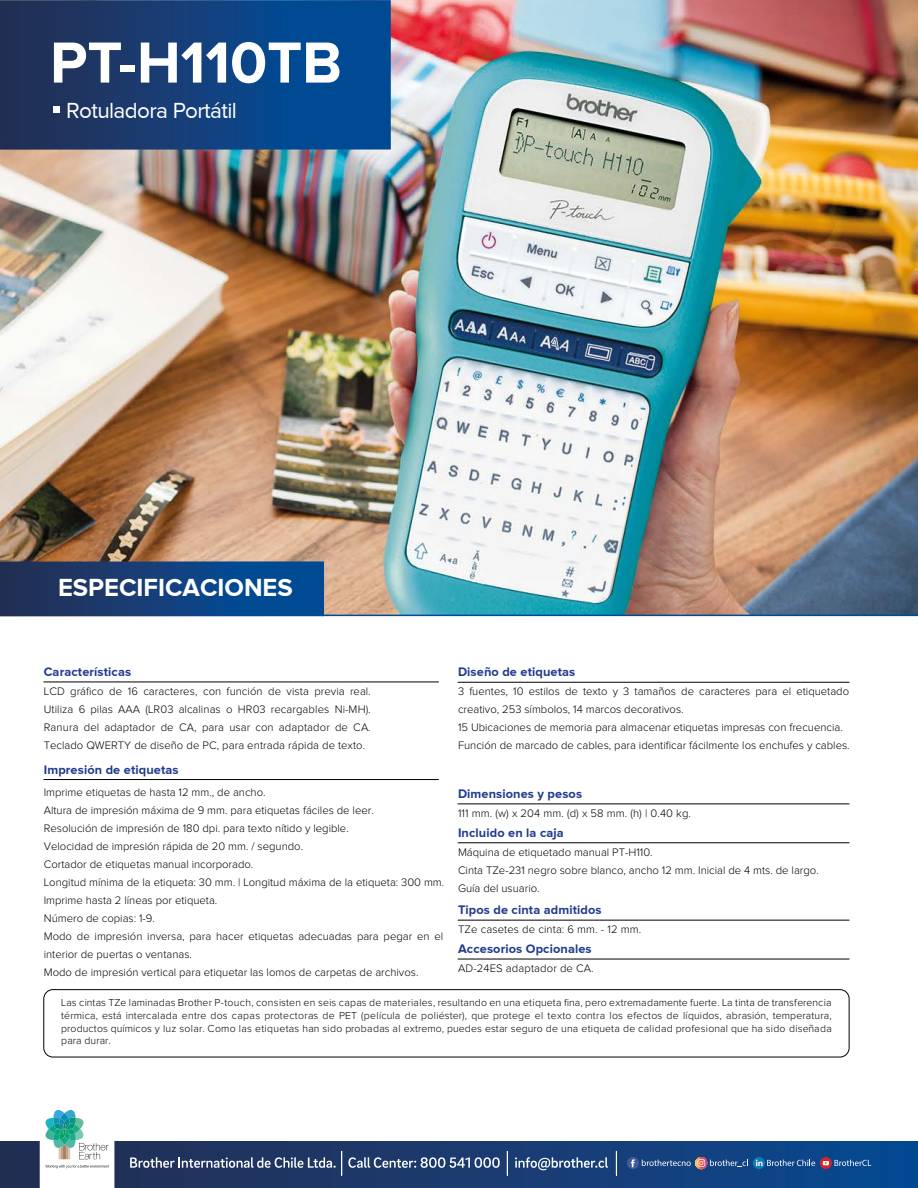
<style>
.page{position:relative;width:918px;height:1188px;background:#fff}
.page>*{position:absolute;margin:0;border:0;box-sizing:border-box;transform-origin:0 0}
.t1{font:700 60px "Proxima Nova";color:#fff}
.t2{font:700 25.5px "Proxima Nova";color:#fff}
.t3{font:22.5px "Proxima Nova";letter-spacing:-.03em;color:#fff}
.t4{font:700 12.75px "Proxima Nova";letter-spacing:.01em;color:#213a8e}
.t5{font:300 11.25px/18px "Proxima Nova";color:#010101}
.t6{font:300 10.5px/12.6px "Proxima Nova";letter-spacing:.03em;color:#010101;text-align:justify}
</style>
<div class="page">
<img style="left:0;top:0;width:918px;height:615px">
<div style="left:0;top:1142px;width:918px;height:46px;background:linear-gradient(to right,#282e50,#0a4990)"></div>
<svg style="left:40px;top:1109px;width:74px;height:79px"></svg>
<svg style="left:507px;top:1151px;width:1px;height:24px"></svg>
<svg style="left:616px;top:1151px;width:1px;height:24px"></svg>
<svg style="left:835px;top:1160px;width:36px;height:6px"></svg>
<svg style="left:642px;top:1160px;width:49px;height:6px"></svg>
<svg style="left:820px;top:1157px;width:12px;height:12px"></svg>
<svg style="left:823px;top:1161px;width:6px;height:4px"></svg>
<div style="left:627px;top:1157px;width:12px;height:12px;background:#3f5b9b;border-radius:50%"></div>
<svg style="left:631px;top:1159px;width:4px;height:8px"></svg>
<div style="left:753px;top:1157px;width:12px;height:12px;background:#0d7cbb;border-radius:50%"></div>
<svg style="left:756px;top:1160px;width:59px;height:6px"></svg>
<svg style="left:697px;top:1159px;width:51px;height:9px"></svg>
<svg style="left:515px;top:1157px;width:93px;height:13px"></svg>
<svg style="left:348px;top:1157px;width:152px;height:11px;background:#667a9c"></svg>
<svg style="left:130px;top:1151px;width:212px;height:24px;background:#3f5176"></svg>
<hr style="left:44px;top:682px;width:394px;height:1px;background:#010101">
<hr style="left:44px;top:779px;width:394px;height:1px;background:#010101">
<hr style="left:458px;top:682px;width:391px;height:1px;background:#010101">
<hr style="left:458px;top:804px;width:391px;height:1px;background:#010101">
<hr style="left:458px;top:842px;width:391px;height:1px;background:#010101">
<hr style="left:458px;top:920px;width:391px;height:1px;background:#010101">
<hr style="left:458px;top:959px;width:391px;height:1px;background:#010101">
<div style="left:43px;top:989px;width:806px;height:68px;border:1px solid #010101;border-radius:9px"></div>
<hr style="left:323px;top:615px;width:595px;height:1px;background:#004a93">
<div style="left:0;top:562px;width:324px;height:54px;background:linear-gradient(to right,#272f53,#004f9f)"></div>
<svg style="left:0;top:0;width:391px;height:150px;background:#113f79"></svg>
<svg style="left:54px;top:106px;width:6px;height:6px"></svg>
<h1 class="t1" style="left:50px;top:28px;width:293px">PT-H110TB</h1>
<h3 class="t3" style="left:66px;top:98px;width:172px">Rotuladora Portátil</h3>
<h2 class="t2" style="left:58px;top:573px;width:236px">ESPECIFICACIONES</h2>
<p class="t4" style="left:44px;top:665px;width:89px">Características</p>
<p class="t5" style="left:44px;top:683px;width:329px;text-align:justify">LCD gráfico de 16 caracteres, con función de vista previa real.<br>Utiliza 6 pilas AAA (LR03 alcalinas o HR03 recargables Ni-MH).<br>Ranura del adaptador de CA, para usar con adaptador de CA.<br>Teclado QWERTY de diseño de PC, para entrada rápida de texto.</p>
<p class="t5" style="left:44px;top:784px;width:402px">Imprime etiquetas de hasta 12 mm., de ancho.<br>Altura de impresión máxima de 9 mm. para etiquetas fáciles de leer.<br>Resolución de impresión de 180 dpi. para texto nítido y legible.<br>Velocidad de impresión rápida de 20 mm. / segundo.<br>Cortador de etiquetas manual incorporado.<br>Longitud mínima de la etiqueta: 30 mm. | Longitud máxima de la etiqueta: 300 mm.<br>Imprime hasta 2 líneas por etiqueta.<br>Número de copias: 1-9.<br>Modo de impresión inversa, para hacer etiquetas adecuadas para pegar en el interior de puertas o ventanas.<br>Modo de impresión vertical para etiquetar las lomos de carpetas de archivos.</p>
<p class="t4" style="left:44px;top:762px;width:136px">Impresión de etiquetas</p>
<p class="t4" style="left:458px;top:665px;width:119px">Diseño de etiquetas</p>
<p class="t5" style="left:458px;top:683px;width:393px">3 fuentes, 10 estilos de texto y 3 tamaños de caracteres para el etiquetado creativo, 253 símbolos, 14 marcos decorativos.<br>15 Ubicaciones de memoria para almacenar etiquetas impresas con frecuencia.<br>Función de marcado de cables, para identificar fácilmente los enchufes y cables.</p>
<p class="t4" style="left:458px;top:786px;width:126px">Dimensiones y pesos</p>
<p class="t5" style="left:458px;top:805px;width:235px">111 mm. (w) x 204 mm. (d) x 58 mm. (h) | 0.40 kg.</p>
<p class="t4" style="left:458px;top:825px;width:107px">Incluido en la caja</p>
<p class="t5" style="left:458px;top:843px;width:362px">Máquina de etiquetado manual PT-H110.<br>Cinta TZe-231 negro sobre blanco, ancho 12 mm. Inicial de 4 mts. de largo.<br>Guía del usuario.</p>
<p class="t4" style="left:458px;top:903px;width:145px">Tipos de cinta admitidos</p>
<p class="t5" style="left:458px;top:921px;width:185px">TZe casetes de cinta: 6 mm. - 12 mm.</p>
<p class="t4" style="left:458px;top:942px;width:135px">Accesorios Opcionales</p>
<p class="t5" style="left:458px;top:960px;width:137px">AD-24ES adaptador de CA.</p>
<p class="t6" style="left:61px;top:997px;width:772px">Las cintas TZe laminadas Brother P-touch, consisten en seis capas de materiales, resultando en una etiqueta fina, pero extremadamente fuerte. La tinta de transferencia térmica, está intercalada entre dos capas protectoras de PET (película de poliéster), que protege el texto contra los efectos de líquidos, abrasión, temperatura, productos químicos y luz solar. Como las etiquetas han sido probadas al extremo, puedes estar seguro de una etiqueta de calidad profesional que ha sido diseñada para durar.</p>
</div>
